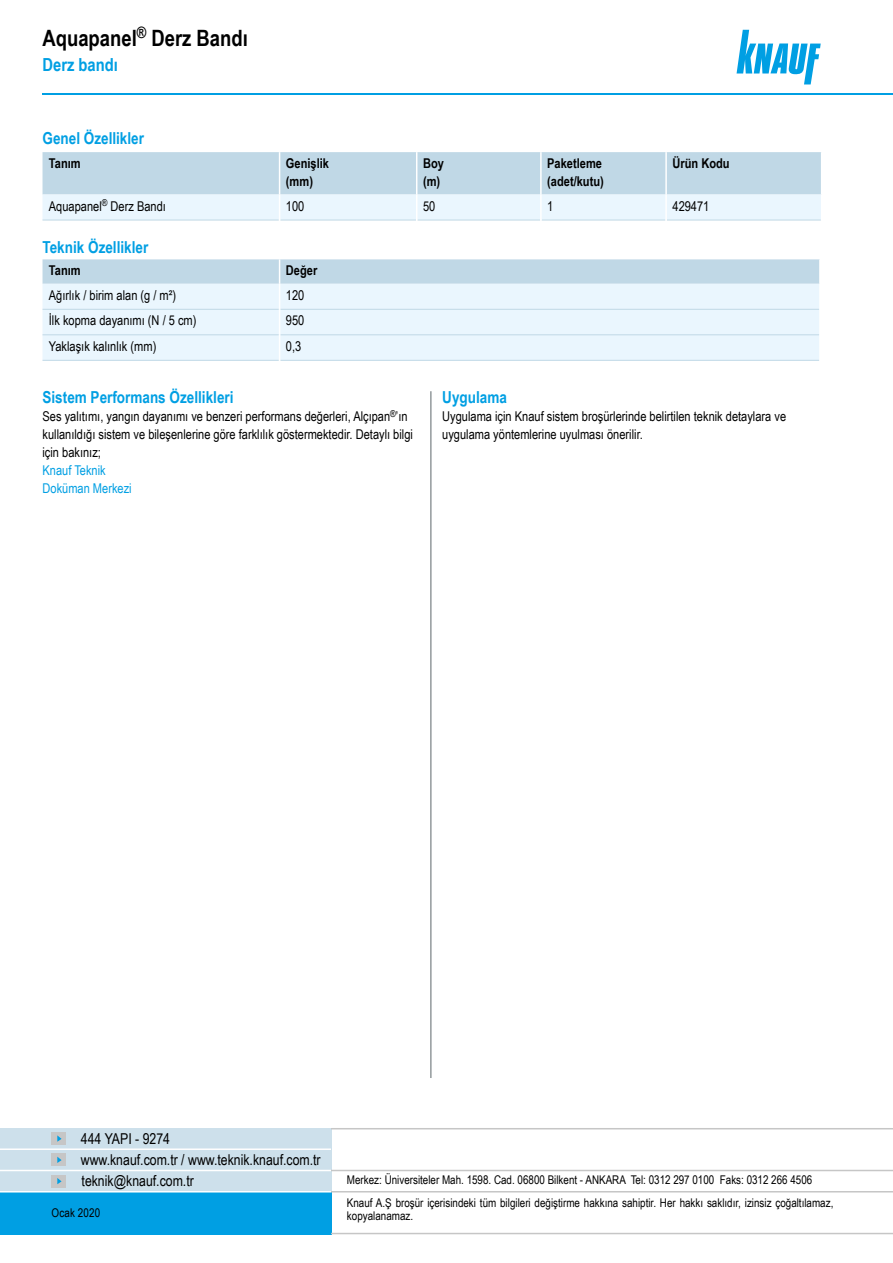
<style>
.page{position:relative;width:893px;height:1263px;background:#fff}
.page>*{position:absolute;margin:0;border:0;box-sizing:border-box;transform-origin:0 0}
.t1{font:700 22.5px "Arial Narrow";color:#000}
.t2{font:700 18px "Arial Narrow";color:#009fe3}
.t3{font:700 16.5px "Arial Narrow";color:#009fe3}
.t4{font:15px/21px "Arial Narrow";color:#000}
.t5{font:13.5px/18px "Arial Narrow";color:#000}
.t6{font:700 13.5px/18px "Arial Narrow";color:#000}
.t7{font:13.5px/18px "Arial Narrow";color:#009fe3}
.t8{font:12px/22.8px "Arial Narrow";color:#000}
</style>
<div class="page">
<svg style="left:737px;top:30px;width:84px;height:54px"></svg>
<hr style="left:43px;top:220px;width:236px;height:1px;background:#c0d8e6">
<hr style="left:280px;top:220px;width:136px;height:1px;background:#c0d8e6">
<hr style="left:417px;top:220px;width:123px;height:1px;background:#c0d8e6">
<hr style="left:542px;top:220px;width:123px;height:1px;background:#c0d8e6">
<hr style="left:667px;top:220px;width:154px;height:1px;background:#c0d8e6">
<svg style="left:43px;top:152px;width:778px;height:68px;background:#d0e3ef"></svg>
<svg style="left:43px;top:259px;width:776px;height:102px;background:#deeef7"></svg>
<div style="left:0;top:1128px;width:331px;height:64px;background:#cde0eb"></div>
<div style="left:0;top:1192px;width:331px;height:42px;background:#009fe3"></div>
<div style="left:51px;top:1153px;width:15px;height:13px;background:#c6c6c6"></div>
<svg style="left:57px;top:1156px;width:5px;height:7px"></svg>
<div style="left:51px;top:1132px;width:15px;height:13px;background:#c6c6c6"></div>
<svg style="left:57px;top:1135px;width:5px;height:7px"></svg>
<div style="left:51px;top:1175px;width:15px;height:12px;background:#c6c6c6"></div>
<svg style="left:57px;top:1178px;width:5px;height:6px"></svg>
<hr style="left:331px;top:1233px;width:562px;height:1px;background:#c6c6c6">
<hr style="left:331px;top:1191px;width:562px;height:1px;background:#c6c6c6">
<hr style="left:0;top:1148px;width:331px;height:2px;background:#fff">
<hr style="left:0;top:1170px;width:331px;height:1px;background:#fff">
<hr style="left:0;top:1191px;width:331px;height:1px;background:#fff">
<hr style="left:331px;top:1170px;width:562px;height:1px;background:#c6c6c6">
<hr style="left:331px;top:1128px;width:562px;height:1px;background:#c6c6c6">
<hr style="left:43px;top:94px;width:850px;height:1px;background:#009fe3">
<hr style="left:430px;top:391px;width:2px;height:687px;background:#93999c">
<h1 class="t1" style="left:43px;top:21px;width:207px">Aquapanel<sup>®</sup> Derz Bandı</h1>
<h2 class="t2" style="left:43px;top:51px;width:77px">Derz bandı</h2>
<p class="t3" style="left:43px;top:125px;width:103px">Genel Özellikler</p>
<p class="t6" style="left:49px;top:154px;width:33px">Tanım</p>
<p class="t6" style="left:286px;top:154px;width:45px">Genişlik (mm)</p>
<p class="t6" style="left:423px;top:154px;width:22px">Boy (m)</p>
<p class="t6" style="left:547px;top:154px;width:58px">Paketleme (adet/kutu)</p>
<p class="t6" style="left:672px;top:154px;width:59px">Ürün Kodu</p>
<p class="t5" style="left:49px;top:196px;width:119px">Aquapanel<sup>®</sup> Derz Bandı</p>
<p class="t5" style="left:286px;top:196px;width:20px">100</p>
<p class="t5" style="left:423px;top:196px;width:14px">50</p>
<p class="t5" style="left:547px;top:196px;width:8px">1</p>
<p class="t5" style="left:672px;top:196px;width:38px">429471</p>
<p class="t3" style="left:43px;top:234px;width:107px">Teknik Özellikler</p>
<p class="t6" style="left:49px;top:261px;width:33px">Tanım</p>
<p class="t6" style="left:286px;top:261px;width:33px">Değer</p>
<p class="t5" style="left:49px;top:286px;width:129px">Ağırlık / birim alan (g / m²)</p>
<p class="t5" style="left:286px;top:286px;width:20px">120</p>
<p class="t5" style="left:49px;top:311px;width:149px">İlk kopma dayanımı (N / 5 cm)</p>
<p class="t5" style="left:286px;top:311px;width:20px">950</p>
<p class="t5" style="left:49px;top:337px;width:109px">Yaklaşık kalınlık (mm)</p>
<p class="t5" style="left:286px;top:337px;width:17px">0,3</p>
<p class="t3" style="left:43px;top:385px;width:193px">Sistem Performans Özellikleri</p>
<p class="t5" style="left:43px;top:407px;width:372px">Ses yalıtımı, yangın dayanımı ve benzeri performans değerleri, Alçıpan<sup>®</sup>’ın kullanıldığı sistem ve bileşenlerine göre farklılık göstermektedir. Detaylı bilgi için bakınız;</p>
<p class="t7" style="left:43px;top:461px;width:91px">Knauf Teknik<br>Doküman Merkezi</p>
<p class="t3" style="left:442px;top:385px;width:66px">Uygulama</p>
<p class="t5" style="left:442px;top:407px;width:345px">Uygulama için Knauf sistem broşürlerinde belirtilen teknik detaylara ve uygulama yöntemlerine uyulması önerilir.</p>
<p class="t4" style="left:81px;top:1128px;width:241px">444 YAPI - 9274<br>www.knauf.com.tr / www.teknik.knauf.com.tr teknik@knauf.com.tr</p>
<p class="t8" style="left:52px;top:1201px;width:50px">Ocak 2020</p>
<p class="t8" style="left:347px;top:1168px;width:488px">Merkez: Üniversiteler Mah. 1598. Cad. 06800 Bilkent - ANKARA Tel: 0312 297 0100 Faks: 0312 266 4506<br>Knauf A.Ş broşür içerisindeki tüm bilgileri değiştirme hakkına sahiptir. Her hakkı saklıdır, izinsiz çoğaltılamaz,</p>
<p class="t8" style="left:347px;top:1204px;width:68px">kopyalanamaz.</p>
</div>
